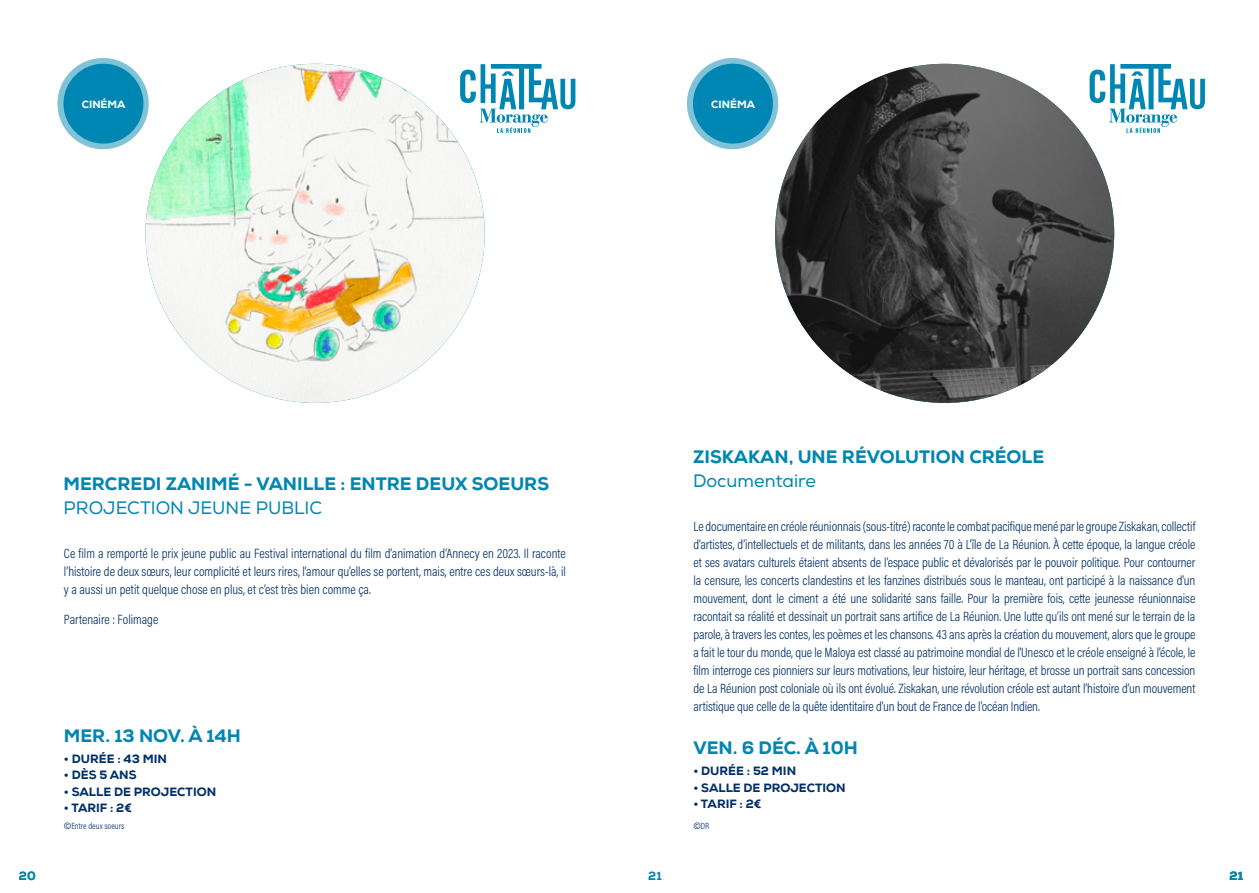
<style>
.page{position:relative;width:1259px;height:893px;background:#fff}
.page>*{position:absolute;margin:0;border:0;box-sizing:border-box;transform-origin:0 0}
.t1{font:800 18px "Nexa";color:#0086b2}
.t2{font:18px "Nexa";color:#0086b2}
.t3{font:13.5px/18px "Acumin Variable Concept";color:#002f67;text-align:justify}
.t4{font:800 12px "Nexa";color:#002f67}
.t5{font:800 12px "Nexa";color:#0086b2}
.t6{font:800 10.5px "Nexa";color:#fff}
.t7{font:9px "Acumin Variable Concept";color:#002f67}
.s1{font-family:"Nexa"}
</style>
<div class="page">
<svg style="left:460px;top:64px;width:115px;height:69px"></svg>
<svg style="left:57px;top:58px;width:92px;height:91px;background:#81c2d8"></svg>
<div style="left:63px;top:64px;width:80px;height:80px;background:#0086b2;border-radius:50%"></div>
<img style="left:145px;top:64px;width:340px;height:339px;border-radius:170px">
<svg style="left:1089px;top:64px;width:116px;height:69px"></svg>
<svg style="left:687px;top:58px;width:91px;height:91px"></svg>
<div style="left:693px;top:64px;width:80px;height:80px;background:#0086b2;border-radius:50%"></div>
<img style="left:775px;top:64px;width:339px;height:339px;border-radius:170px">
<p class="t6" style="left:82px;top:98px;width:45px">CINÉMA</p>
<p class="t6" style="left:711px;top:98px;width:45px">CINÉMA</p>
<h1 class="t1" style="left:64px;top:472px;width:487px">MERCREDI ZANIMÉ - VANILLE : ENTRE DEUX SOEURS</h1>
<h1 class="t2" style="left:64px;top:497px;width:260px">PROJECTION JEUNE PUBLIC</h1>
<p class="t3" style="left:64px;top:544px;width:503px">Ce film a remporté le prix jeune public au Festival international du film d’animation d’Annecy en 2023. Il raconte l’histoire de deux sœurs, leur complicité et leurs rires, l’amour qu’elles se portent, mais, entre ces deux sœurs-là, il y a aussi un petit quelque chose en plus, et c’est très bien comme ça.</p>
<p class="t3" style="left:64px;top:610px;width:96px">Partenaire : Folimage</p>
<h1 class="t1" style="left:64px;top:724px;width:178px">MER. 13 NOV. À 14H</h1>
<p class="t4" style="left:64px;top:751px;width:105px">• DURÉE : 43 MIN</p>
<p class="t4" style="left:64px;top:768px;width:74px">• DÈS 5 ANS</p>
<p class="t4" style="left:64px;top:784px;width:154px">• SALLE DE PROJECTION</p>
<p class="t4" style="left:64px;top:801px;width:70px">• TARIF : 2€</p>
<p class="t7" style="left:64px;top:820px;width:62px"><span class="s1">©</span>Entre deux soeurs</p>
<p class="t5" style="left:19px;top:868px;width:18px">20</p>
<p class="t5" style="left:648px;top:868px;width:15px">21</p>
<h1 class="t1" style="left:693px;top:445px;width:352px">ZISKAKAN, UNE RÉVOLUTION CRÉOLE</h1>
<h1 class="t2" style="left:693px;top:470px;width:125px">Documentaire</h1>
<p class="t3" style="left:693px;top:517px;width:503px">Le documentaire en créole réunionnais (sous-titré) raconte le combat pacifique mené par le groupe Ziskakan, collectif d’artistes, d’intellectuels et de militants, dans les années 70 à L’île de La Réunion. À cette époque, la langue créole et ses avatars culturels étaient absents de l’espace public et dévalorisés par le pouvoir politique. Pour contourner la censure, les concerts clandestins et les fanzines distribués sous le manteau, ont participé à la naissance d’un mouvement, dont le ciment a été une solidarité sans faille. Pour la première fois, cette jeunesse réunionnaise racontait sa réalité et dessinait un portrait sans artifice de La Réunion. Une lutte qu’ils ont mené sur le terrain de la parole, à travers les contes, les poèmes et les chansons. 43 ans après la création du mouvement, alors que le groupe a fait le tour du monde, que le Maloya est classé au patrimoine mondial de l'Unesco et le créole enseigné à l’école, le film interroge ces pionniers sur leurs motivations, leur histoire, leur héritage, et brosse un portrait sans concession de La Réunion post coloniale où ils ont évolué. Ziskakan, une révolution créole est autant l’histoire d’un mouvement artistique que celle de la quête identitaire d’un bout de France de l’océan Indien.</p>
<h1 class="t1" style="left:693px;top:737px;width:166px">VEN. 6 DÉC. À 10H</h1>
<p class="t4" style="left:693px;top:764px;width:104px">• DURÉE : 52 MIN</p>
<p class="t4" style="left:693px;top:780px;width:154px">• SALLE DE PROJECTION</p>
<p class="t4" style="left:693px;top:797px;width:70px">• TARIF : 2€</p>
<p class="t7" style="left:693px;top:820px;width:17px"><span class="s1">©</span>DR</p>
<p class="t5" style="left:1229px;top:868px;width:15px">21</p>
</div>
